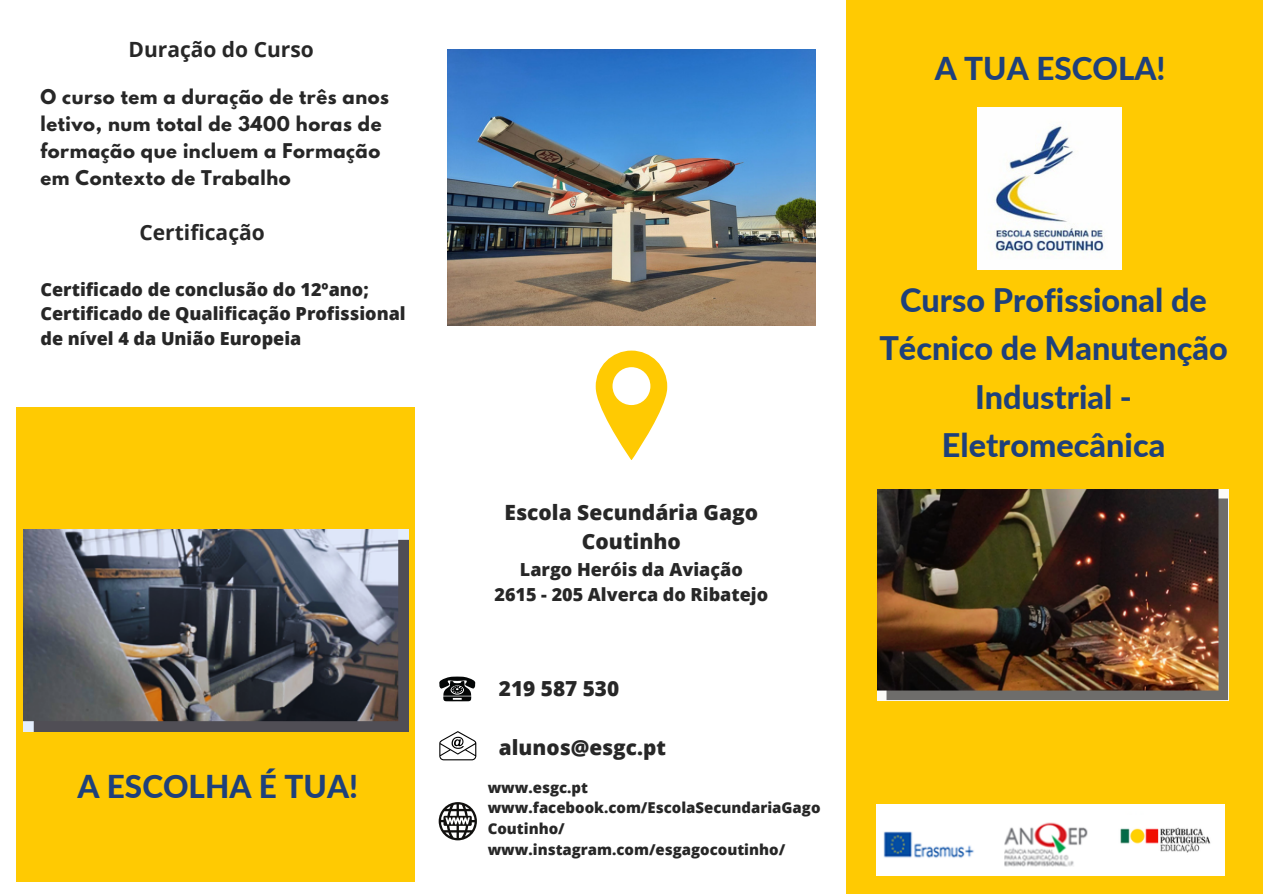
<style>
.page{position:relative;width:1263px;height:894px;background:#fff}
.page>*{position:absolute;margin:0;border:0;box-sizing:border-box;transform-origin:0 0}
.t1{font:800 32.4px/48.3px "Lato";color:#1e407b;text-align:center}
.t2{font:800 31.5px "Lato";color:#1e407b}
.t3{font:800 21px/29.2px "Open Sans";color:#272727;text-align:center}
.t4{font:700 21px "Open Sans";color:#272727}
.t5{font:800 20.85px "Open Sans";color:#272727}
.t6{font:800 18px/24.8px "Open Sans";color:#272727;text-align:center}
.t7{font:700 18px/27px "League Spartan";letter-spacing:.03em;color:#272727}
.t8{font:800 15px/20.7px "Open Sans";color:#272727}
</style>
<div class="page">
<div style="left:846px;top:0;width:417px;height:893px;background:#ffca02"></div>
<svg style="left:596px;top:350px;width:71px;height:110px"></svg>
<div style="left:17px;top:407px;width:398px;height:474px;background:#ffca02"></div>
<img style="left:978px;top:107px;width:144px;height:162px">
<img style="left:448px;top:50px;width:367px;height:276px">
<svg style="left:439px;top:676px;width:37px;height:25px"></svg>
<svg style="left:439px;top:731px;width:37px;height:29px"></svg>
<svg style="left:439px;top:802px;width:38px;height:38px"></svg>
<img style="left:878px;top:489px;width:351px;height:211px">
<img style="left:876px;top:804px;width:348px;height:70px">
<img style="left:23px;top:529px;width:385px;height:202px">
<img style="left:1108px;top:815px;width:116px;height:48px">
<h3 class="t4" style="left:128px;top:34px;width:187px">Duração do Curso</h3>
<p class="t7" style="left:41px;top:86px;width:350px">O curso tem a duração de três anos letivo, num total de 3400 horas de formação que incluem a Formação em Contexto de Trabalho</p>
<p class="t4" style="left:139px;top:217px;width:127px">Certificação</p>
<p class="t6" style="left:41px;top:276px;width:367px;text-align:left">Certificado de conclusão do 12ºano;<br>Certificado de Qualificação Profissional de nível 4 da União Europeia</p>
<h1 class="t2" style="left:77px;top:766px;width:282px">A ESCOLHA É TUA!</h1>
<p class="t2" style="left:935px;top:49px;width:232px">A TUA ESCOLA!</p>
<p class="t3" style="left:505px;top:497px;width:255px">Escola Secundária Gago<br>Coutinho</p>
<p class="t6" style="left:494px;top:556px;width:275px">Largo Heróis da Aviação<br>2615 - 205 Alverca do Ribatejo</p>
<h1 class="t5" style="left:499px;top:673px;width:122px">219 587 530</h1>
<p class="t5" style="left:499px;top:732px;width:169px">alunos@esgc.pt</p>
<p class="t8" style="left:488px;top:776px;width:102px">www.esgc.pt</p>
<h3 class="t8" style="left:488px;top:797px;width:334px">www.facebook.com/EscolaSecundariaGago<br>Coutinho/</h3>
<p class="t8" style="left:488px;top:838px;width:299px">www.instagram.com/esgagocoutinho/</p>
<h3 class="t1" style="left:879px;top:275px;width:350px">Curso Profissional de<br>Técnico de Manutenção<br>Industrial -<br>Eletromecânica</h3>
</div>
